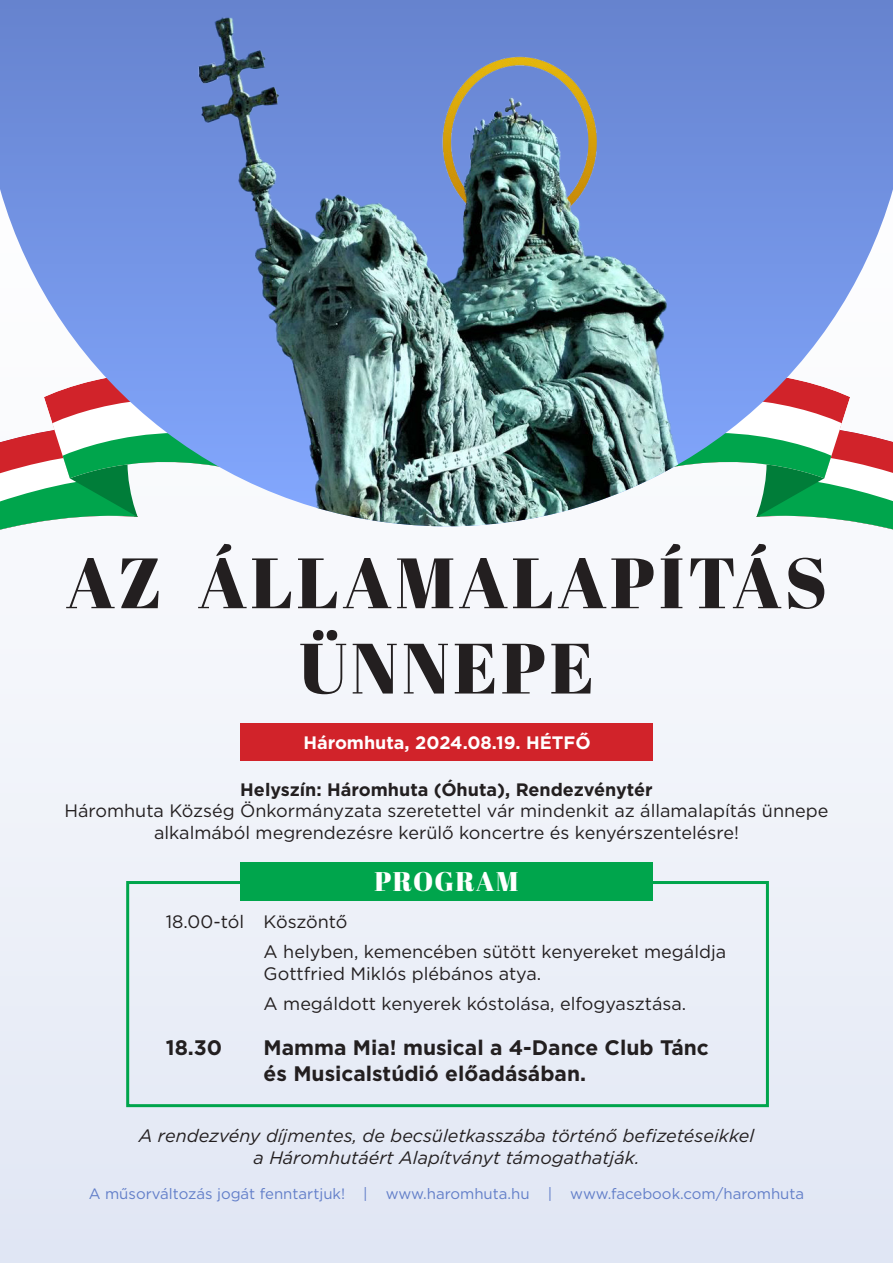
<style>
.page{position:relative;width:893px;height:1263px;background:#ecf0f8}
.page>*{position:absolute;margin:0;border:0;box-sizing:border-box;transform-origin:0 0}
.t1{font:71.1px/85.3px "Abril Fatface";letter-spacing:.05em;color:#231f20;text-align:center}
.t2{font:27px "Abril Fatface";letter-spacing:.05em;color:#fff}
.t3{font:700 21px/25.2px "Gotham";color:#231f20}
.t4{font:18px/21.6px "Gotham";color:#231f20;text-align:center}
.t5{font:italic 18px/21.6px "Gotham";color:#231f20;text-align:center}
.t6{font:700 18px "Gotham";color:#231f20}
.t7{font:700 18px "Gotham";color:#fff}
.t8{font:15px "Gotham";color:#637fc9}
</style>
<div class="page">
<div style="left:0;top:526px;width:308px;height:41px;background:#f7f9fc"></div>
<div style="left:586px;top:526px;width:307px;height:41px;background:#f7f9fc"></div>
<img style="left:0;top:2px;width:883px;height:524px">
<div style="left:241px;top:723px;width:412px;height:38px;background:#d1232a"></div>
<div style="left:126px;top:881px;width:643px;height:226px;border:3px solid #00a54c"></div>
<div style="left:241px;top:862px;width:412px;height:38px;background:#00a54c"></div>
<p class="t1" style="left:66px;top:538px;width:763px">AZ ÁLLAMALAPÍTÁS<br>ÜNNEPE</p>
<p class="t7" style="left:303px;top:731px;width:289px">Háromhuta, 2024.08.19. HÉTFŐ</p>
<p class="t6" style="left:240px;top:777px;width:414px">Helyszín: Háromhuta (Óhuta), Rendezvénytér</p>
<p class="t4" style="left:64px;top:800px;width:765px">Háromhuta Község Önkormányzata szeretettel vár mindenkit az államalapítás ünnepe alkalmából megrendezésre kerülő koncertre és kenyérszentelésre!</p>
<p class="t4" style="left:166px;top:910px;width:80px">18.00-tól</p>
<p class="t3" style="left:166px;top:1035px;width:58px">18.30</p>
<p class="t2" style="left:374px;top:862px;width:146px">PROGRAM</p>
<p class="t4" style="left:264px;top:910px;width:85px">Köszöntő</p>
<p class="t4" style="left:264px;top:940px;width:464px;text-align:left">A helyben, kemencében sütött kenyereket megáldja<br>Gottfried Miklós plébános atya.</p>
<p class="t4" style="left:264px;top:992px;width:424px">A megáldott kenyerek kóstolása, elfogyasztása.</p>
<p class="t3" style="left:264px;top:1035px;width:447px">Mamma Mia! musical a 4-Dance Club Tánc és Musicalstúdió előadásában.</p>
<p class="t5" style="left:139px;top:1124px;width:617px">A rendezvény díjmentes, de becsületkasszába történő befizetéseikkel a Háromhutáért Alapítványt támogathatják.</p>
<p class="t8" style="left:89px;top:1184px;width:717px">A műsorváltozás jogát fenntartjuk! | www.haromhuta.hu | www.facebook.com/haromhuta</p>
</div>
